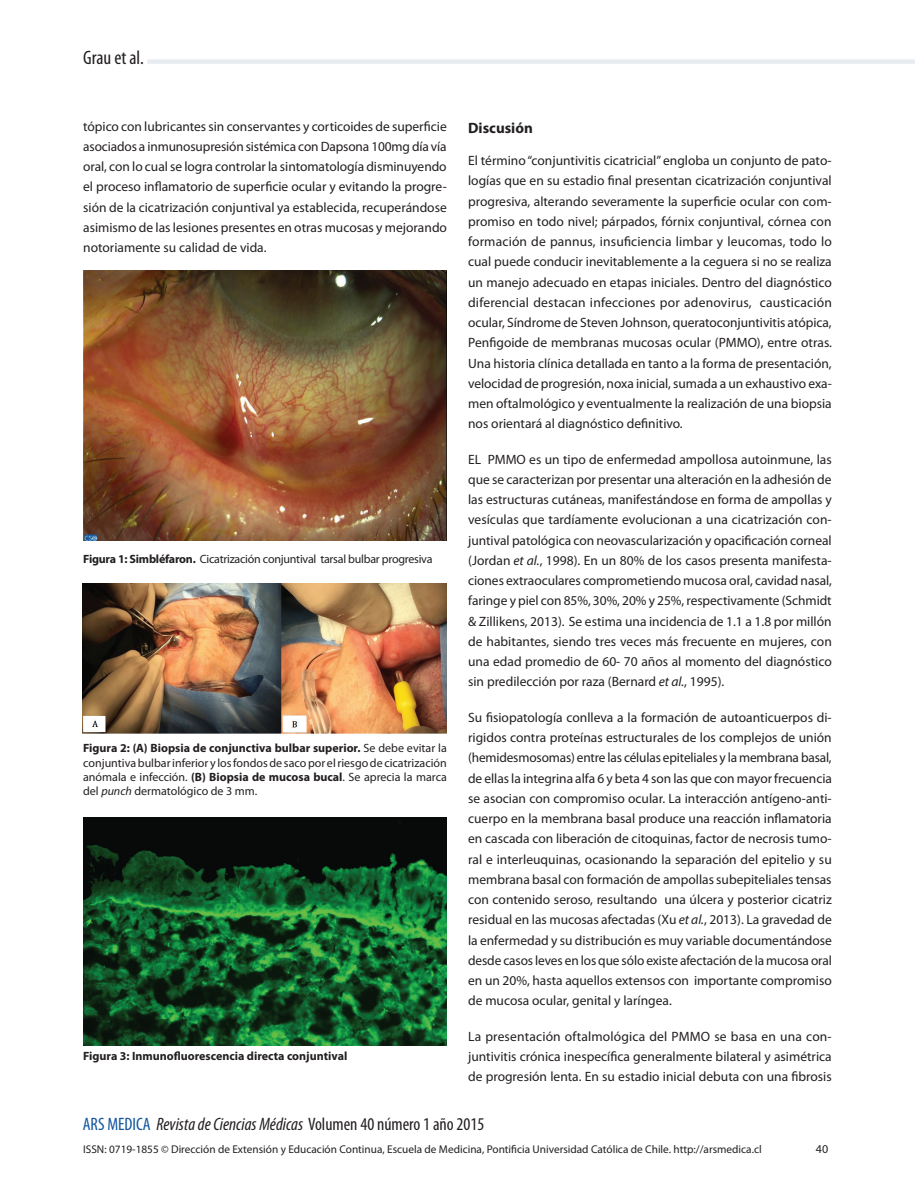
<style>
.page{position:relative;width:915px;height:1191px;background:#fff}
.page>*{position:absolute;margin:0;border:0;box-sizing:border-box;transform-origin:0 0}
.t1{font:condensed 19.5px "Myriad Pro";color:#231f20}
.t2{font:italic condensed 18px "Myriad Pro";color:#231f20}
.t3{font:700 15px "Myriad Pro";color:#231f20}
.t4{font:13.5px/20.2px "Myriad Pro";color:#231f20;text-align:justify}
.t5{font:12px/14.4px "Myriad Pro";letter-spacing:-.015em;color:#231f20;text-align:justify}
.t6{font:700 12px "Myriad Pro";color:#231f20}
.t7{font:11.25px "Myriad Pro";color:#231f20}
.s1{font-weight:700}
.s2{font-style:italic}
.s3{font-style:normal;color:#13559f}
.s4{font-style:normal}
</style>
<div class="page">
<div style="left:147px;top:59px;width:767px;height:5px;background:#e7ecf1"></div>
<img style="left:83px;top:270px;width:363px;height:270px">
<img style="left:83px;top:584px;width:363px;height:149px">
<img style="left:84px;top:817px;width:362px;height:228px">
<h1 class="t1" style="left:83px;top:47px;width:62px">Grau et al.</h1>
<p class="t4" style="left:83px;top:116px;width:365px">tópico con lubricantes sin conservantes y corticoides de superficie asociados a inmunosupresión sistémica con Dapsona 100mg día vía oral, con lo cual se logra controlar la sintomatología disminuyendo el proceso inflamatorio de superficie ocular y evitando la progre&shy;sión de la cicatrización conjuntival ya establecida, recuperándose asimismo de las lesiones presentes en otras mucosas y mejorando notoriamente su calidad de vida.</p>
<p class="t5" style="left:83px;top:551px;width:351px"><span class="s1">Figura 1: Simbléfaron.</span> Cicatrización conjuntival tarsal bulbar progresiva</p>
<p class="t5" style="left:83px;top:740px;width:365px"><span class="s1">Figura 2: (A) Biopsia de conjunctiva bulbar superior.</span> Se debe evitar la conjuntiva bulbar inferior y los fondos de saco por el riesgo de cicatrización anómala e infección. <span class="s1">(B) Biopsia de mucosa bucal</span>. Se aprecia la marca del <span class="s2">punch</span> dermatológico de 3 mm.</p>
<p class="t6" style="left:83px;top:1048px;width:265px">Figura 3: Inmunofluorescencia directa conjuntival</p>
<p class="t3" style="left:468px;top:118px;width:66px">Discusión</p>
<p class="t4" style="left:468px;top:150px;width:365px">El término “conjuntivitis cicatricial” engloba un conjunto de pato&shy;logías que en su estadio final presentan cicatrización conjuntival progresiva, alterando severamente la superficie ocular con com&shy;promiso en todo nivel; párpados, fórnix conjuntival, córnea con formación de pannus, insuficiencia limbar y leucomas, todo lo cual puede conducir inevitablemente a la ceguera si no se realiza un manejo adecuado en etapas iniciales. Dentro del diagnóstico diferencial destacan infecciones por adenovirus, causticación ocular, Síndrome de Steven Johnson, queratoconjuntivitis atópica, Penfigoide de membranas mucosas ocular (PMMO), entre otras.<br>Una historia clínica detallada en tanto a la forma de presentación, velocidad de progresión, noxa inicial, sumada a un exhaustivo exa&shy;men oftalmológico y eventualmente la realización de una biopsia nos orientará al diagnóstico definitivo.</p>
<p class="t4" style="left:468px;top:449px;width:365px">EL PMMO es un tipo de enfermedad ampollosa autoinmune, las que se caracterizan por presentar una alteración en la adhesión de las estructuras cutáneas, manifestándose en forma de ampollas y vesículas que tardíamente evolucionan a una cicatrización con&shy;juntival patológica con neovascularización y opacificación corneal (Jordan <span class="s2">et al.</span>, 1998). En un 80% de los casos presenta manifesta&shy;ciones extraoculares comprometiendo mucosa oral, cavidad nasal, faringe y piel con 85%, 30%, 20% y 25%, respectivamente (Schmidt &amp; Zillikens, 2013). Se estima una incidencia de 1.1 a 1.8 por millón de habitantes, siendo tres veces más frecuente en mujeres, con una edad promedio de 60- 70 años al momento del diagnóstico sin predilección por raza (Bernard <span class="s2">et al.</span>, 1995).</p>
<p class="t4" style="left:468px;top:707px;width:365px">Su fisiopatología conlleva a la formación de autoanticuerpos di&shy;rigidos contra proteínas estructurales de los complejos de unión (hemidesmosomas) entre las células epiteliales y la membrana basal, de ellas la integrina alfa 6 y beta 4 son las que con mayor frecuencia se asocian con compromiso ocular. La interacción antígeno-anti&shy;cuerpo en la membrana basal produce una reacción inflamatoria en cascada con liberación de citoquinas, factor de necrosis tumo&shy;ral e interleuquinas, ocasionando la separación del epitelio y su membrana basal con formación de ampollas subepiteliales tensas con contenido seroso, resultando una úlcera y posterior cicatriz residual en las mucosas afectadas (Xu <span class="s2">et al.</span>, 2013). La gravedad de la enfermedad y su distribución es muy variable documentándose desde casos leves en los que sólo existe afectación de la mucosa oral en un 20%, hasta aquellos extensos con importante compromiso de mucosa ocular, genital y laríngea.</p>
<p class="t4" style="left:468px;top:1025px;width:365px">La presentación oftalmológica del PMMO se basa en una con&shy;juntivitis crónica inespecífica generalmente bilateral y asimétrica de progresión lenta. En su estadio inicial debuta con una fibrosis</p>
<h2 class="t2" style="left:83px;top:1113px;width:403px"><span class="s3">ARS MEDICA</span> Revista de Ciencias Médicas <span class="s4">Volumen 40 número 1 año 2015</span></h2>
<p class="t7" style="left:83px;top:1141px;width:679px">ISSN: 0719-1855 © Dirección de Extensión y Educación Continua, Escuela de Medicina, Pontificia Universidad Católica de Chile. http://arsmedica.cl</p>
<p class="t5" style="left:815px;top:1141px;width:14px">40</p>
</div>
